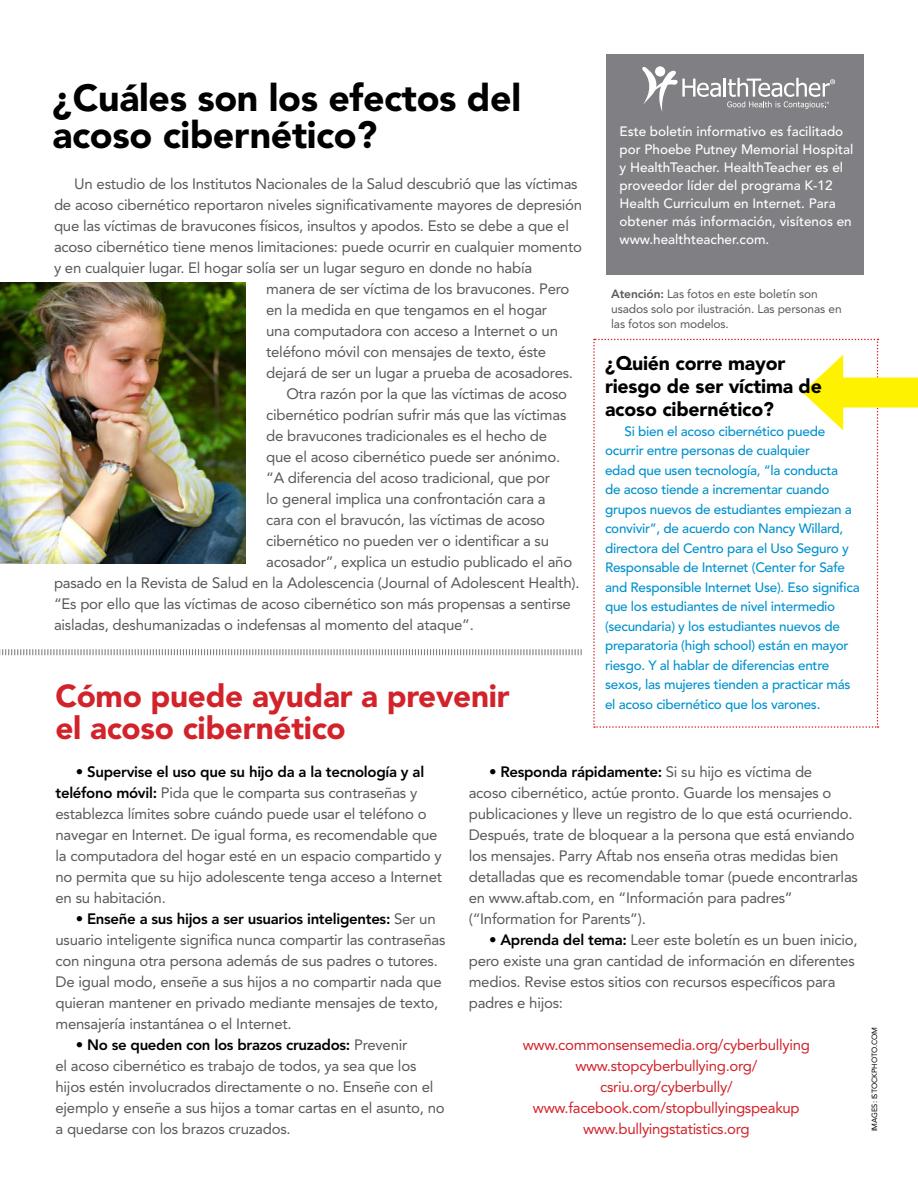
<style>
.page{position:relative;width:918px;height:1188px;background:#fff}
.page>*{position:absolute;margin:0;border:0;box-sizing:border-box;transform-origin:0 0}
.t1{font:900 37.5px/37.5px "Avenir";letter-spacing:-.01em;color:#000}
.t2{font:900 31.5px/31.5px "Avenir";letter-spacing:-.01em;color:#d2232a}
.t3{font:900 19.5px/23.1px "Avenir";letter-spacing:-.01em;color:#000}
.t4{font:15px/21px "Avenir";letter-spacing:-.015em;color:#58595b}
.t5{font:15px/21px "Avenir";letter-spacing:-.02em;color:#d2232a;text-align:center}
.t6{font:500 13.5px/19.5px "Avenir";letter-spacing:-.02em;color:#0092cf}
.t7{font:500 13.5px/18px "Avenir";color:#fff}
.t8{font:12px/15px "Avenir";letter-spacing:-.01em;color:#58595b}
.t9{font:7.5px "Avenir";letter-spacing:-.01em;color:#000}
.s1{font-weight:800}
.s2{font-weight:800;color:#000}
</style>
<div class="page">
<div style="left:606px;top:54px;width:258px;height:220px;background:#807f83"></div>
<svg style="left:642px;top:67px;width:193px;height:45px"></svg>
<img style="left:0;top:282px;width:246px;height:282px">
<div style="left:829px;top:378px;width:89px;height:30px;background:#fff200"></div>
<svg style="left:593px;top:339px;width:286px;height:389px"></svg>
<svg style="left:0;top:649px;width:582px;height:6px"></svg>
<h1 class="t1" style="left:52px;top:79px;width:470px">¿Cuáles son los efectos del acoso cibernético?</h1>
<p class="t4" style="left:74px;top:173px;width:505px">Un estudio de los Institutos Nacionales de la Salud descubrió que las víctimas</p>
<p class="t4" style="left:54px;top:194px;width:530px">de acoso cibernético reportaron niveles significativamente mayores de depresión</p>
<p class="t4" style="left:54px;top:215px;width:517px">que las víctimas de bravucones físicos, insultos y apodos. Esto se debe a que el</p>
<p class="t4" style="left:54px;top:236px;width:530px">acoso cibernético tiene menos limitaciones: puede ocurrir en cualquier momento</p>
<p class="t4" style="left:54px;top:257px;width:480px">y en cualquier lugar. El hogar solía ser un lugar seguro en donde no había</p>
<p class="t4" style="left:266px;top:278px;width:305px">manera de ser víctima de los bravucones. Pero</p>
<p class="t4" style="left:266px;top:299px;width:283px">en la medida en que tengamos en el hogar</p>
<p class="t4" style="left:266px;top:320px;width:293px">una computadora con acceso a Internet o un</p>
<p class="t4" style="left:266px;top:341px;width:282px">teléfono móvil con mensajes de texto, éste</p>
<p class="t4" style="left:266px;top:362px;width:309px">dejará de ser un lugar a prueba de acosadores.</p>
<p class="t4" style="left:286px;top:383px;width:282px">Otra razón por la que las víctimas de acoso</p>
<p class="t4" style="left:266px;top:404px;width:302px">cibernético podrían sufrir más que las víctimas</p>
<p class="t4" style="left:266px;top:425px;width:282px">de bravucones tradicionales es el hecho de</p>
<p class="t4" style="left:266px;top:446px;width:296px">que el acoso cibernético puede ser anónimo.</p>
<p class="t4" style="left:266px;top:467px;width:286px">“A diferencia del acoso tradicional, que por</p>
<p class="t4" style="left:266px;top:488px;width:281px">lo general implica una confrontación cara a</p>
<p class="t4" style="left:266px;top:509px;width:281px">cara con el bravucón, las víctimas de acoso</p>
<p class="t4" style="left:266px;top:530px;width:284px">cibernético no pueden ver o identificar a su</p>
<p class="t4" style="left:266px;top:551px;width:308px">acosador”, explica un estudio publicado el año</p>
<p class="t4" style="left:54px;top:572px;width:527px">pasado en la Revista de Salud en la Adolescencia (Journal of Adolescent Health).</p>
<p class="t4" style="left:54px;top:593px;width:518px">“Es por ello que las víctimas de acoso cibernético son más propensas a sentirse</p>
<p class="t4" style="left:54px;top:614px;width:422px">aisladas, deshumanizadas o indefensas al momento del ataque”.</p>
<h2 class="t2" style="left:56px;top:680px;width:456px">Cómo puede ayudar a prevenir el acoso cibernético</h2>
<p class="t7" style="left:620px;top:123px;width:235px">Este boletín informativo es facilitado por Phoebe Putney Memorial Hospital y HealthTeacher. HealthTeacher es el proveedor líder del programa K-12<br>Health Curriculum en Internet. Para obtener más información, visítenos en www.healthteacher.com.</p>
<p class="t8" style="left:611px;top:286px;width:232px"><span class="s1">Atención:</span> Las fotos en este boletín son usados solo por ilustración. Las personas en las fotos son modelos.</p>
<h3 class="t3" style="left:605px;top:352px;width:218px">¿Quién corre mayor riesgo de ser víctima de acoso cibernético?</h3>
<p class="t6" style="left:605px;top:422px;width:256px;text-indent:20px">Si bien el acoso cibernético puede ocurrir entre personas de cualquier<br>edad que usen tecnología, “la conducta<br>de acoso tiende a incrementar cuando grupos nuevos de estudiantes empiezan a convivir”, de acuerdo con Nancy Willard, directora del Centro para el Uso Seguro y Responsable de Internet (Center for Safe and Responsible Internet Use). Eso significa que los estudiantes de nivel intermedio (secundaria) y los estudiantes nuevos de preparatoria (high school) están en mayor riesgo. Y al hablar de diferencias entre sexos, las mujeres tienden a practicar más el acoso cibernético que los varones.</p>
<p class="t4" style="left:56px;top:761px;width:388px;text-indent:20px"><span class="s2">• Supervise el uso que su hijo da a la tecnología y al teléfono móvil:</span> Pida que le comparta sus contraseñas y establezca límites sobre cuándo puede usar el teléfono o navegar en Internet. De igual forma, es recomendable que la computadora del hogar esté en un espacio compartido y no permita que su hijo adolescente tenga acceso a Internet en su habitación.</p>
<p class="t4" style="left:56px;top:908px;width:391px;text-indent:20px"><span class="s2">• Enseñe a sus hijos a ser usuarios inteligentes:</span> Ser un usuario inteligente significa nunca compartir las contraseñas con ninguna otra persona además de sus padres o tutores.<br>De igual modo, enseñe a sus hijos a no compartir nada que quieran mantener en privado mediante mensajes de texto, mensajería instantánea o el Internet.</p>
<p class="t4" style="left:56px;top:1034px;width:391px;text-indent:20px"><span class="s2">• No se queden con los brazos cruzados:</span> Prevenir<br>el acoso cibernético es trabajo de todos, ya sea que los hijos estén involucrados directamente o no. Enseñe con el ejemplo y enseñe a sus hijos a tomar cartas en el asunto, no a quedarse con los brazos cruzados.</p>
<p class="t4" style="left:469px;top:761px;width:391px;text-indent:20px"><span class="s2">• Responda rápidamente:</span> Si su hijo es víctima de<br>acoso cibernético, actúe pronto. Guarde los mensajes o publicaciones y lleve un registro de lo que está ocurriendo.<br>Después, trate de bloquear a la persona que está enviando los mensajes. Parry Aftab nos enseña otras medidas bien detalladas que es recomendable tomar (puede encontrarlas en www.aftab.com, en “Información para padres” (“Information for Parents”).</p>
<p class="t4" style="left:469px;top:929px;width:391px;text-indent:20px"><span class="s2">• Aprenda del tema:</span> Leer este boletín es un buen inicio, pero existe una gran cantidad de información en diferentes medios. Revise estos sitios con recursos específicos para padres e hijos:</p>
<p class="t5" style="left:523px;top:1034px;width:289px">www.commonsensemedia.org/cyberbullying www.stopcyberbullying.org/ csriu.org/cyberbully/ www.facebook.com/stopbullyingspeakup www.bullyingstatistics.org</p>
<p class="t9" style="left:870px;top:1131px;width:105px;rotate:-90deg">Images: istockphoto.com</p>
</div>
